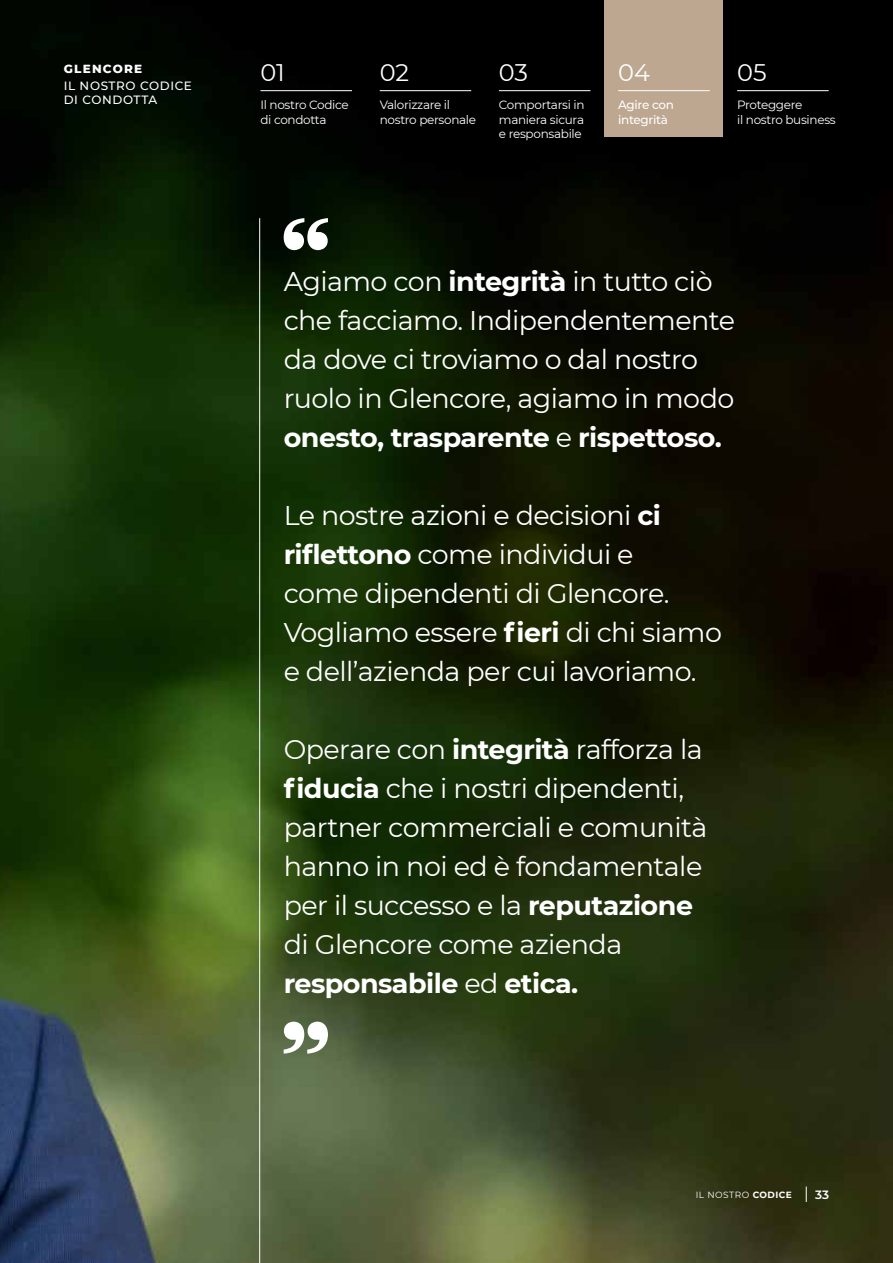
<style>
.page{position:relative;width:893px;height:1263px;background:#fff}
.page>*{position:absolute;margin:0;border:0;box-sizing:border-box;transform-origin:0 0}
.t1{font:27px/39px "Montserrat";letter-spacing:-.02em;color:#fff}
.t2{font:24px "Montserrat";color:#fff}
.t3{font:12px/14.4px "Montserrat";letter-spacing:-.025em;color:#fff}
.t4{font:500 12px/14.4px "Montserrat";letter-spacing:.035em;color:#fff}
.t5{font:500 12px/14.4px "Montserrat";letter-spacing:-.025em;color:#fff}
.t6{font:800 12px "Montserrat";letter-spacing:.1em;color:#fff}
.t7{font:600 12px "Montserrat";color:#fff}
.t8{font:9px "Montserrat";letter-spacing:.05em;color:#fff}
.s1{font-weight:700}
</style>
<div class="page">
<img style="left:0;top:0;width:893px;height:1263px">
<hr style="left:259px;top:218px;width:1px;height:1045px;background:#fff">
<svg style="left:284px;top:218px;width:44px;height:32px"></svg>
<svg style="left:284px;top:1022px;width:44px;height:32px"></svg>
<div style="left:604px;top:0;width:118px;height:136px;background:#bda790"></div>
<hr style="left:737px;top:90px;width:92px;height:1px;background:#fff">
<hr style="left:618px;top:90px;width:92px;height:1px;background:#fff">
<hr style="left:260px;top:90px;width:92px;height:1px;background:#fff">
<hr style="left:499px;top:90px;width:91px;height:1px;background:#fff">
<hr style="left:380px;top:90px;width:91px;height:1px;background:#fff">
<svg style="left:806px;top:1186px;width:1px;height:16px"></svg>
<p class="t6" style="left:64px;top:60px;width:80px">GLENCORE</p>
<p class="t4" style="left:64px;top:78px;width:130px">IL NOSTRO CODICE<br>DI CONDOTTA</p>
<p class="t2" style="left:260px;top:56px;width:26px">01</p>
<p class="t2" style="left:380px;top:56px;width:31px">02</p>
<p class="t2" style="left:499px;top:56px;width:31px">03</p>
<p class="t2" style="left:618px;top:56px;width:33px">04</p>
<p class="t2" style="left:737px;top:56px;width:31px">05</p>
<p class="t3" style="left:260px;top:98px;width:90px">Il nostro Codice di condotta</p>
<p class="t3" style="left:499px;top:98px;width:87px;text-align:justify">Comportarsi in maniera sicura e responsabile</p>
<p class="t3" style="left:380px;top:98px;width:98px">Valorizzare il nostro personale</p>
<p class="t5" style="left:618px;top:97px;width:57px">Agire con integrità</p>
<p class="t3" style="left:737px;top:98px;width:100px">Proteggere<br>il nostro business</p>
<p class="t1" style="left:284px;top:261px;width:453px">Agiamo con <span class="s1">integrità</span> in tutto ciò che facciamo. Indipendentemente da dove ci troviamo o dal nostro ruolo in Glencore, agiamo in modo <span class="s1">onesto, trasparente</span> e <span class="s1">rispettoso.</span></p>
<p class="t1" style="left:284px;top:495px;width:440px">Le nostre azioni e decisioni <span class="s1">ci riflettono</span> come individui e<br>come dipendenti di Glencore.<br>Vogliamo essere <span class="s1">fieri</span> di chi siamo e dell’azienda per cui lavoriamo.</p>
<p class="t1" style="left:284px;top:729px;width:425px">Operare con <span class="s1">integrità</span> rafforza la <span class="s1">fiducia</span> che i nostri dipendenti, partner commerciali e comunità hanno in noi ed è fondamentale per il successo e la <span class="s1">reputazione </span>di Glencore come azienda <span class="s1">responsabile</span> ed <span class="s1">etica.</span></p>
<p class="t8" style="left:696px;top:1188px;width:98px">IL NOSTRO <span class="s1">CODICE</span></p>
<p class="t7" style="left:815px;top:1186px;width:15px">33</p>
</div>
